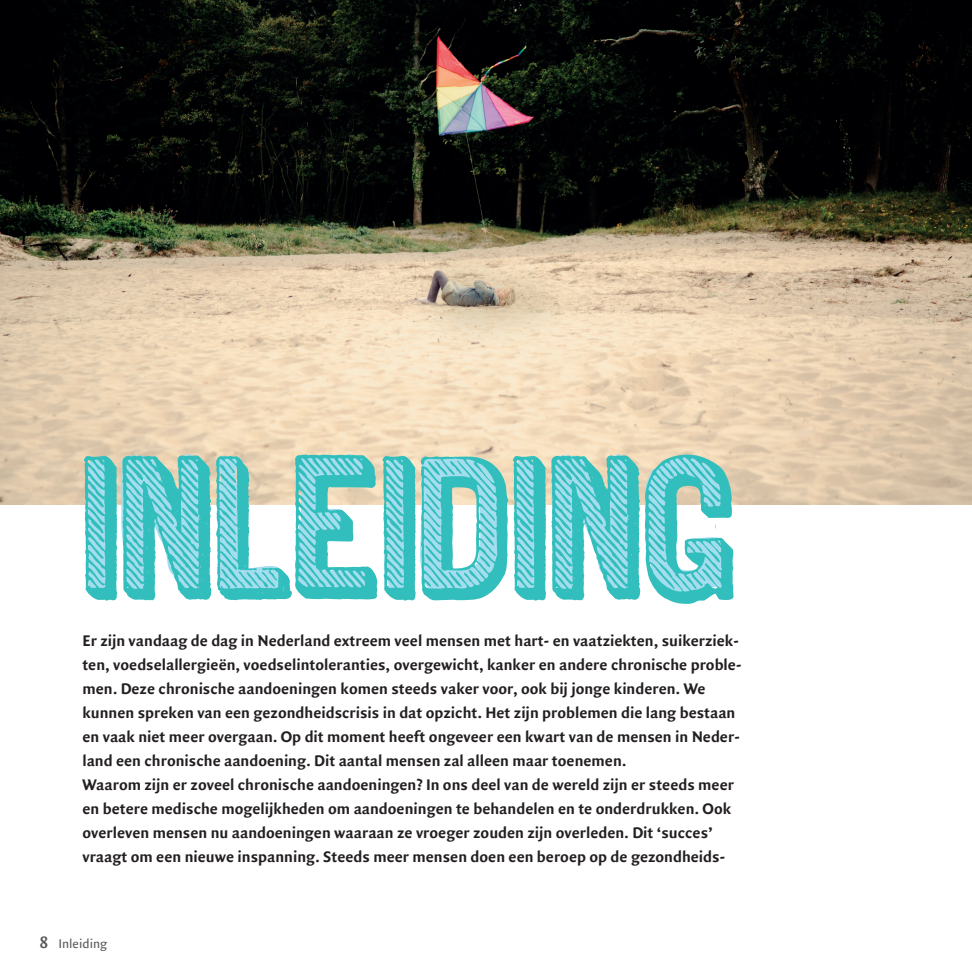
<style>
.page{position:relative;width:972px;height:973px;background:#fff}
.page>*{position:absolute;margin:0;border:0;box-sizing:border-box;transform-origin:0 0}
.t1{font:205.5px "Archive Tilt";color:#31bebc}
.t2{font:700 16.5px/24px "Quadraat Sans";color:#231f20}
.t3{font:13.5px "Quadraat Sans";color:#57585a}
.s1{font-weight:700;font-size:16.5px}
</style>
<div class="page">
<img style="left:0;top:0;width:971px;height:505px">
<svg style="left:218px;top:456px;width:63px;height:134px"></svg>
<svg style="left:298px;top:453px;width:74px;height:140px"></svg>
<svg style="left:644px;top:456px;width:84px;height:140px"></svg>
<svg style="left:551px;top:454px;width:84px;height:143px"></svg>
<svg style="left:386px;top:456px;width:28px;height:138px;background:#b1dfea"></svg>
<svg style="left:516px;top:458px;width:28px;height:138px;background:#b1dfea"></svg>
<svg style="left:87px;top:454px;width:118px;height:143px"></svg>
<svg style="left:420px;top:456px;width:83px;height:136px"></svg>
<h1 class="t1" style="left:82px;top:434px;width:655px">INLEIDING</h1>
<p class="t2" style="left:82px;top:629px;width:660px">Er zijn vandaag de dag in Nederland extreem veel mensen met hart- en vaatziekten, suikerziek&shy;ten, voedselallergieën, voedselintoleranties, overgewicht, kanker en andere chronische proble&shy;men. Deze chronische aandoeningen komen steeds vaker voor, ook bij jonge kinderen. We kunnen spreken van een gezondheidscrisis in dat opzicht. Het zijn problemen die lang bestaan en vaak niet meer overgaan. Op dit moment heeft ongeveer een kwart van de mensen in Neder&shy;land een chronische aandoening. Dit aantal mensen zal alleen maar toenemen.<br>Waarom zijn er zoveel chronische aandoeningen? In ons deel van de wereld zijn er steeds meer en betere medische mogelijkheden om aandoeningen te behandelen en te onderdrukken. Ook overleven mensen nu aandoeningen waaraan ze vroeger zouden zijn overleden. Dit ‘succes’ vraagt om een nieuwe inspanning. Steeds meer mensen doen een beroep op de gezondheids-</p>
<p class="t3" style="left:40px;top:936px;width:69px"><span class="s1">8</span> Inleiding</p>
</div>
